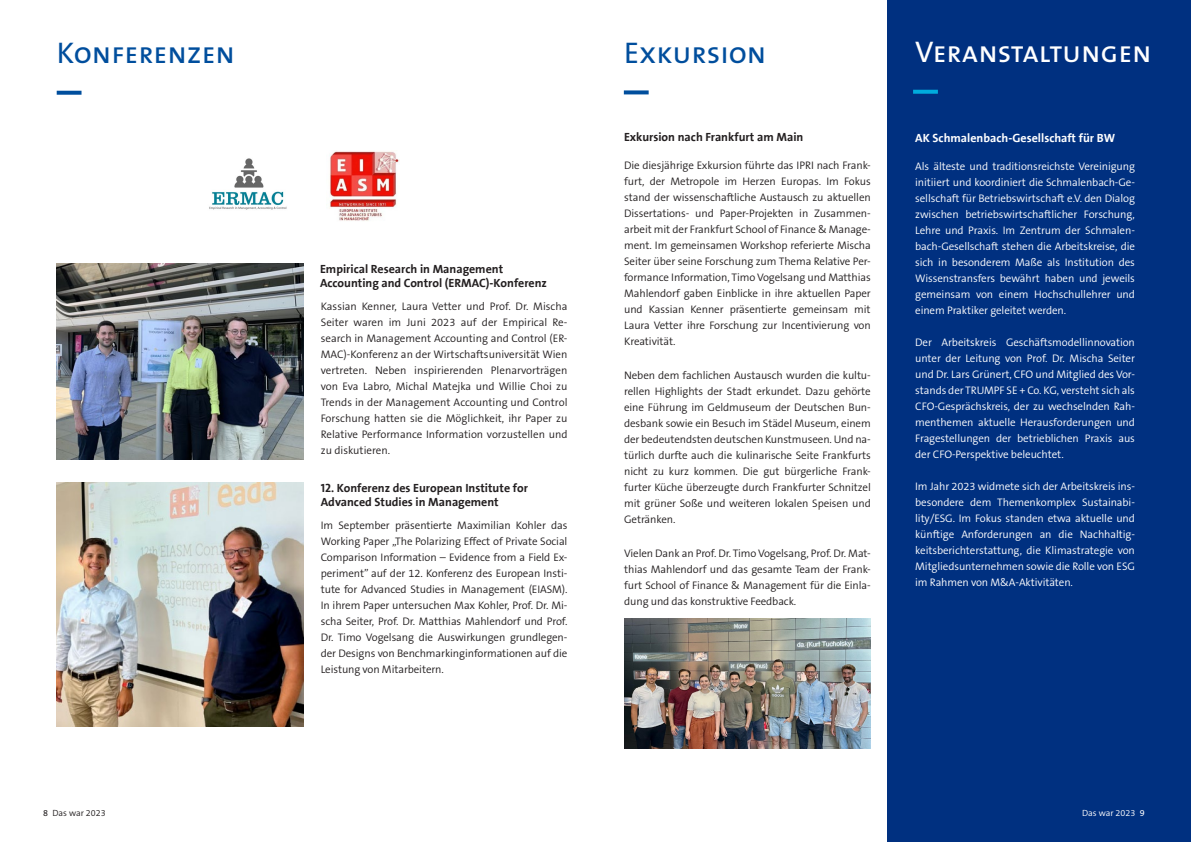
<style>
.page{position:relative;width:1191px;height:842px;background:#fff}
.page>*{position:absolute;margin:0;border:0;box-sizing:border-box;transform-origin:0 0}
.Cover_Subhead_I_Head{font:30px "The Sans Caps";color:#004e9d}
.Cover_Subhead_I_Head-2{font:30px "The Sans Caps";color:#fff}
.Fließtext{font:700 12px/14.4px "RB The Sans";color:#231f20}
.Fließtext-2{font:700 12px "RB The Sans";color:#fff}
.Fließtext-3{font:300 11px/16px "The Sans B4";letter-spacing:-.01em;color:#231f20;text-align:justify}
.Fließtext-4{font:300 11px/16px "The Sans B4";letter-spacing:-.01em;color:#fff;text-align:justify}
.Fließtext-5{font:300 9px "The Sans B4";color:#231f20}
.Fließtext-6{font:300 9px "The Sans B4";color:#fff}
.t1{font:9px "The Sans B5 Plain";color:#231f20}
.t2{font:9px "The Sans B5 Plain";color:#fff}
.s1{color:#fff}
</style>
<div class="page">
<div style="left:887px;top:0;width:304px;height:842px;background:#003080"></div>
<svg style="left:57px;top:91px;width:24px;height:4px"></svg>
<svg style="left:913px;top:90px;width:25px;height:4px"></svg>
<img style="left:57px;top:264px;width:246px;height:195px">
<img style="left:57px;top:483px;width:246px;height:243px">
<svg style="left:624px;top:90px;width:24px;height:4px"></svg>
<img style="left:624px;top:619px;width:247px;height:130px">
<img style="left:209px;top:158px;width:78px;height:52px">
<img style="left:329px;top:151px;width:71px;height:70px">
<p class="Cover_Subhead_I_Head" style="left:57px;top:28px;width:180px">Konferenzen</p>
<p class="Cover_Subhead_I_Head-2" style="left:915px;top:27px;width:238px">Veranstaltungen</p>
<p class="Cover_Subhead_I_Head" style="left:624px;top:28px;width:144px">Exkursion</p>
<p class="t1" style="left:43px;top:808px;width:6px">8</p>
<p class="Fließtext-5" style="left:52px;top:808px;width:99px">Das war 2023 <span class="s1">- Überblick</span></p>
<p class="Fließtext" style="left:320px;top:261px;width:185px">Empirical Research in Management</p>
<p class="Fließtext" style="left:320px;top:276px;width:228px">Accounting and Control (ERMAC)-Konferenz</p>
<p class="Fließtext-3" style="left:321px;top:298px;width:248px">Kassian Kenner, Laura Vetter und Prof. Dr. Mischa Seiter waren im Juni 2023 auf der Empirical Re&shy;search in Management Accounting and Control (ER-MAC)-Konferenz an der Wirtschaftsuniversität Wien vertreten. Neben inspirierenden Plenarvorträgen von Eva Labro, Michal Matejka und Willie Choi zu Trends in der Management Accounting und Control Forschung hatten sie die Möglichkeit, ihr Paper zu Relative Performance Information vorzustellen und zu diskutieren.</p>
<p class="Fließtext" style="left:321px;top:481px;width:209px">12. Konferenz des European Institute for<br>Advanced Studies in Management</p>
<p class="Fließtext-3" style="left:321px;top:518px;width:248px">Im September präsentierte Maximilian Kohler das Working Paper „The Polarizing Effect of Private Social Comparison Information – Evidence from a Field Ex&shy;periment” auf der 12. Konferenz des European Insti&shy;tute for Advanced Studies in Management (EIASM).<br>In ihrem Paper untersuchen Max Kohler, Prof. Dr. Mi&shy;scha Seiter, Prof. Dr. Matthias Mahlendorf und Prof.<br>Dr. Timo Vogelsang die Auswirkungen grundlegen&shy;der Designs von Benchmarkinginformationen auf die Leistung von Mitarbeitern.</p>
<p class="Fließtext" style="left:624px;top:130px;width:181px">Exkursion nach Frankfurt am Main</p>
<p class="Fließtext-3" style="left:624px;top:157px;width:248px">Die diesjährige Exkursion führte das IPRI nach Frank&shy;furt, der Metropole im Herzen Europas. Im Fokus stand der wissenschaftliche Austausch zu aktuellen Dissertations- und Paper-Projekten in Zusammen&shy;arbeit mit der Frankfurt School of Finance &amp; Manage&shy;ment. Im gemeinsamen Workshop referierte Mischa Seiter über seine Forschung zum Thema Relative Per&shy;formance Information, Timo Vogelsang und Matthias Mahlendorf gaben Einblicke in ihre aktuellen Paper und Kassian Kenner präsentierte gemeinsam mit Laura Vetter ihre Forschung zur Incentivierung von Kreativität.</p>
<p class="Fließtext-3" style="left:624px;top:367px;width:248px">Neben dem fachlichen Austausch wurden die kultu&shy;rellen Highlights der Stadt erkundet. Dazu gehörte eine Führung im Geldmuseum der Deutschen Bun&shy;desbank sowie ein Besuch im Städel Museum, einem der bedeutendsten deutschen Kunstmuseen. Und na&shy;türlich durfte auch die kulinarische Seite Frankfurts nicht zu kurz kommen. Die gut bürgerliche Frank&shy;furter Küche überzeugte durch Frankfurter Schnitzel mit grüner Soße und weiteren lokalen Speisen und Getränken.</p>
<p class="Fließtext-3" style="left:624px;top:545px;width:248px">Vielen Dank an Prof. Dr. Timo Vogelsang, Prof. Dr. Mat&shy;thias Mahlendorf und das gesamte Team der Frank&shy;furt School of Finance &amp; Management für die Einla&shy;dung und das konstruktive Feedback.</p>
<p class="Fließtext-2" style="left:915px;top:132px;width:201px">AK Schmalenbach-Gesellschaft für BW</p>
<p class="Fließtext-4" style="left:915px;top:158px;width:221px">Als älteste und traditionsreichste Vereinigung initiiert und koordiniert die Schmalenbach-Ge&shy;sellschaft für Betriebswirtschaft e.V. den Dialog zwischen betriebswirtschaftlicher Forschung, Lehre und Praxis. Im Zentrum der Schmalen&shy;bach-Gesellschaft stehen die Arbeitskreise, die sich in besonderem Maße als Institution des Wissenstransfers bewährt haben und jeweils gemeinsam von einem Hochschullehrer und einem Praktiker geleitet werden.</p>
<p class="Fließtext-4" style="left:915px;top:334px;width:221px">Der Arbeitskreis Geschäftsmodellinnovation unter der Leitung von Prof. Dr. Mischa Seiter und Dr. Lars Grünert, CFO und Mitglied des Vor&shy;stands der TRUMPF SE + Co. KG, versteht sich als CFO-Gesprächskreis, der zu wechselnden Rah&shy;menthemen aktuelle Herausforderungen und Fragestellungen der betrieblichen Praxis aus der CFO-Perspektive beleuchtet.</p>
<p class="Fließtext-4" style="left:915px;top:478px;width:221px">Im Jahr 2023 widmete sich der Arbeitskreis ins&shy;besondere dem Themenkomplex Sustainabi&shy;lity/ESG. Im Fokus standen etwa aktuelle und künftige Anforderungen an die Nachhaltig&shy;keitsberichterstattung, die Klimastrategie von Mitgliedsunternehmen sowie die Rolle von ESG im Rahmen von M&amp;A-Aktivitäten.</p>
<p class="Fließtext-6" style="left:1082px;top:808px;width:55px">Das war 2023</p>
<p class="t2" style="left:1140px;top:808px;width:6px">9</p>
</div>
